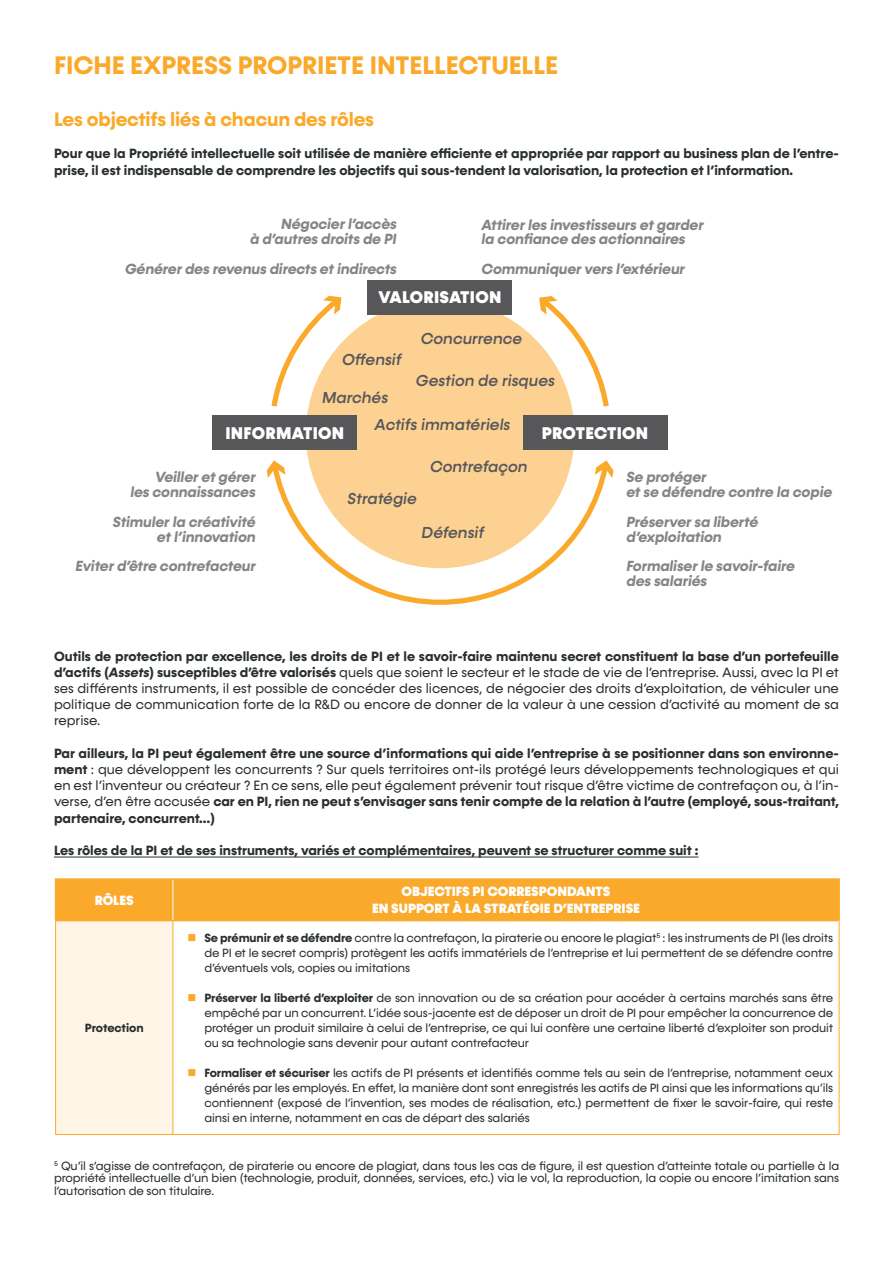
<style>
.page{position:relative;width:893px;height:1263px;background:#fff}
.page>*{position:absolute;margin:0;border:0;box-sizing:border-box;transform-origin:0 0}
.t1{font:700 25.5px "Konnect";color:#faa92a}
.t2{font:700 19.5px "Konnect";letter-spacing:-.01em;color:#faa92a}
.t3{font:900 17.1px "Konnect";letter-spacing:.02em;color:#fff}
.t4{font:italic 500 15.9px/27px "Konnect";color:#57575a}
.t5{font:italic 700 14.85px/14.9px "Konnect";letter-spacing:-.01em;color:#868487}
.t6{font:13.5px/16.2px "Konnect";color:#292e31;text-align:justify}
.t7{font:700 13.5px/16.2px "Konnect";color:#292e31}
.t8{font:900 13.5px/16.2px "Konnect";color:#fff;text-align:center}
.t9{font:12px/15px "Konnect";letter-spacing:-.01em;color:#292e31;text-align:justify}
.t10{font:700 12px "Konnect";color:#292e31}
.s1{font-weight:700}
.s2{font-weight:700;font-style:italic}
</style>
<div class="page">
<hr style="left:54px;top:857px;width:644px;height:1px;background:#292e31">
<div style="left:306px;top:299px;width:268px;height:269px;background:#fdd192;border-radius:50%"></div>
<svg style="left:275px;top:460px;width:331px;height:145px"></svg>
<svg style="left:267px;top:460px;width:18px;height:18px"></svg>
<svg style="left:595px;top:460px;width:19px;height:18px"></svg>
<svg style="left:537px;top:296px;width:72px;height:116px"></svg>
<div style="left:368px;top:280px;width:144px;height:34px;background:#57575a"></div>
<div style="left:213px;top:416px;width:144px;height:34px;background:#57575a"></div>
<div style="left:523px;top:416px;width:144px;height:34px;background:#57575a"></div>
<svg style="left:271px;top:295px;width:73px;height:117px"></svg>
<div style="left:56px;top:880px;width:782px;height:40px;background:#faa92a"></div>
<div style="left:56px;top:921px;width:117px;height:213px;background:#fef5e6"></div>
<hr style="left:173px;top:921px;width:1px;height:213px;background:#faa92a">
<hr style="left:55px;top:878px;width:118px;height:2px;background:#faa92a">
<hr style="left:55px;top:880px;width:1px;height:40px;background:#faa92a">
<hr style="left:173px;top:878px;width:667px;height:2px;background:#faa92a">
<hr style="left:838px;top:880px;width:2px;height:40px;background:#faa92a">
<hr style="left:55px;top:921px;width:1px;height:213px;background:#faa92a">
<hr style="left:839px;top:921px;width:1px;height:213px;background:#faa92a">
<hr style="left:173px;top:880px;width:1px;height:40px;background:#fff">
<hr style="left:55px;top:920px;width:118px;height:1px;background:#faa92a">
<hr style="left:173px;top:920px;width:666px;height:1px;background:#faa92a">
<hr style="left:55px;top:1134px;width:118px;height:1px;background:#faa92a">
<hr style="left:173px;top:1134px;width:666px;height:1px;background:#faa92a">
<h1 class="t1" style="left:54px;top:50px;width:505px">FICHE EXPRESS PROPRIETE INTELLECTUELLE</h1>
<h2 class="t2" style="left:54px;top:108px;width:322px">Les objectifs liés à chacun des rôles</h2>
<p class="t7" style="left:54px;top:146px;width:786px">Pour que la Propriété intellectuelle soit utilisée de manière efficiente et appropriée par rapport au business plan de l’entre&shy;prise, il est indispensable de comprendre les objectifs qui sous-tendent la valorisation, la protection et l’information.</p>
<p class="t5" style="left:250px;top:217px;width:148px;text-align:right">Négocier l’accès<br>à d’autres droits de PI</p>
<p class="t5" style="left:125px;top:261px;width:273px">Générer des revenus directs et indirects</p>
<p class="t5" style="left:482px;top:217px;width:224px">Attirer les investisseurs et garder la confiance des actionnaires</p>
<p class="t5" style="left:482px;top:262px;width:205px">Communiquer vers l’extérieur</p>
<h3 class="t3" style="left:378px;top:287px;width:125px">VALORISATION</h3>
<h3 class="t4" style="left:421px;top:325px;width:103px">Concurrence</h3>
<h3 class="t4" style="left:342px;top:347px;width:61px">Offensif</h3>
<h3 class="t4" style="left:375px;top:385px;width:137px;text-indent:-52px">Marchés<br>Actifs immatériels</h3>
<h3 class="t4" style="left:416px;top:367px;width:141px">Gestion de risques</h3>
<h3 class="t3" style="left:225px;top:422px;width:120px">INFORMATION</h3>
<h3 class="t3" style="left:542px;top:422px;width:108px">PROTECTION</h3>
<p class="t5" style="left:130px;top:470px;width:127px;text-align:right">Veiller et gérer<br>les connaissances</p>
<p class="t5" style="left:113px;top:515px;width:144px;text-align:right">Stimuler la créativité et l’innovation</p>
<p class="t5" style="left:75px;top:559px;width:182px">Eviter d’être contrefacteur</p>
<h3 class="t4" style="left:347px;top:485px;width:71px">Stratégie</h3>
<h3 class="t4" style="left:430px;top:453px;width:99px">Contrefaçon</h3>
<h3 class="t4" style="left:422px;top:519px;width:64px">Défensif</h3>
<p class="t5" style="left:626px;top:470px;width:207px">Se protéger<br>et se défendre contre la copie</p>
<p class="t5" style="left:626px;top:515px;width:133px">Préserver sa liberté d’exploitation</p>
<p class="t5" style="left:626px;top:559px;width:170px">Formaliser le savoir-faire des salariés</p>
<p class="t6" style="left:54px;top:648px;width:786px"><span class="s1">Outils de protection par excellence, les droits de PI et le savoir-faire maintenu secret constituent la base d’un portefeuille d’actifs (</span><span class="s2">Assets</span><span class="s1">) susceptibles d’être valorisés</span> quels que soient le secteur et le stade de vie de l’entreprise. Aussi, avec la PI et ses différents instruments, il est possible de concéder des licences, de négocier des droits d’exploitation, de véhiculer une politique de communication forte de la R&amp;D ou encore de donner de la valeur à une cession d’activité au moment de sa reprise.</p>
<p class="t6" style="left:54px;top:745px;width:786px"><span class="s1">Par ailleurs, la PI peut également être une source d’informations qui aide l’entreprise à se positionner dans son environne&shy;ment</span> : que développent les concurrents ? Sur quels territoires ont-ils protégé leurs développements technologiques et qui en est l’inventeur ou créateur ? En ce sens, elle peut également prévenir tout risque d’être victime de contrefaçon ou, à l’in&shy;verse, d’en être accusée <span class="s1">car en PI, rien ne peut s’envisager sans tenir compte de la relation à l’autre (employé, sous-traitant, partenaire, concurrent…)</span></p>
<p class="t7" style="left:54px;top:842px;width:646px">Les rôles de la PI et de ses instruments, variés et complémentaires, peuvent se structurer comme suit :</p>
<p class="t8" style="left:95px;top:892px;width:40px">RÔLES</p>
<p class="t8" style="left:372px;top:884px;width:269px">OBJECTIFS PI CORRESPONDANTS<br>EN SUPPORT À LA STRATÉGIE D’ENTREPRISE</p>
<p class="t9" style="left:204px;top:931px;width:630px"><span class="s1">Se prémunir et se défendre</span> contre la contrefaçon, la piraterie ou encore le plagiat<sup>5</sup> : les instruments de PI (les droits de PI et le secret compris) protègent les actifs immatériels de l’entreprise et lui permettent de se défendre contre d’éventuels vols, copies ou imitations</p>
<p class="t9" style="left:204px;top:991px;width:630px"><span class="s1">Préserver la liberté d’exploiter</span> de son innovation ou de sa création pour accéder à certains marchés sans être empêché par un concurrent. L’idée sous-jacente est de déposer un droit de PI pour empêcher la concurrence de protéger un produit similaire à celui de l’entreprise, ce qui lui confère une certaine liberté d’exploiter son produit ou sa technologie sans devenir pour autant contrefacteur</p>
<p class="t9" style="left:204px;top:1066px;width:630px"><span class="s1">Formaliser et sécuriser</span> les actifs de PI présents et identifiés comme tels au sein de l’entreprise, notamment ceux générés par les employés. En effet, la manière dont sont enregistrés les actifs de PI ainsi que les informations qu’ils contiennent (exposé de l’invention, ses modes de réalisation, etc.) permettent de fixer le savoir-faire, qui reste ainsi en interne, notamment en cas de départ des salariés</p>
<p class="t9" style="left:54px;top:1159px;width:787px;line-height:12.8px"><sup>5</sup> Qu’il s’agisse de contrefaçon, de piraterie ou encore de plagiat, dans tous les cas de figure, il est question d’atteinte totale ou partielle à la propriété intellectuelle d’un bien (technologie, produit, données, services, etc.) via le vol, la reproduction, la copie ou encore l’imitation sans l’autorisation de son titulaire.</p>
<p class="t10" style="left:85px;top:1021px;width:60px">Protection</p>
</div>
